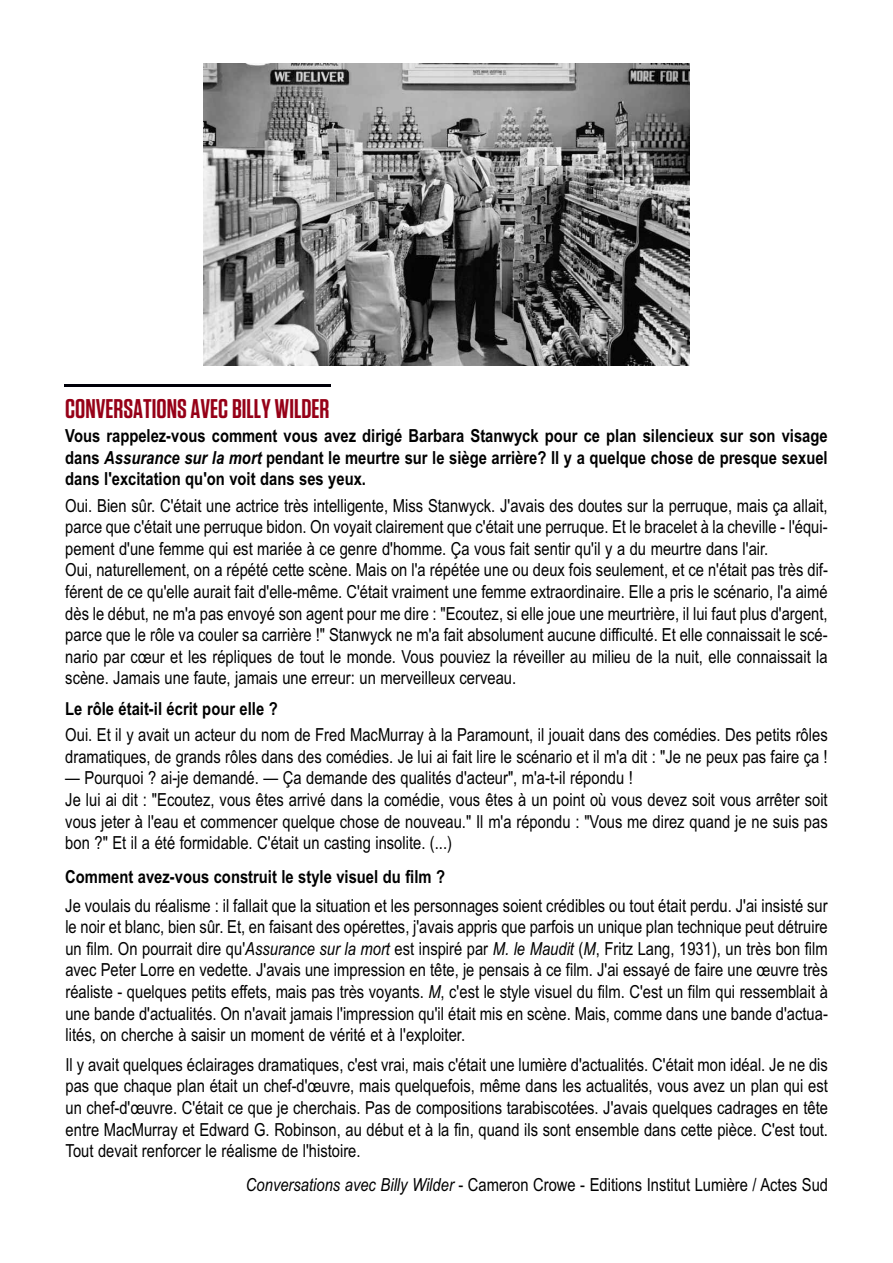
<style>
.page{position:relative;width:893px;height:1263px;background:#fff}
.page>*{position:absolute;margin:0;border:0;box-sizing:border-box;transform-origin:0 0}
.t1{font:600 27px "Tungsten";color:#960017}
.t2{font:18px/21.6px "Arial Narrow";color:#000}
.t3{font:700 18px/21.6px "Arial Narrow";color:#000;text-align:justify}
.s1{font-style:italic}
</style>
<div class="page">
<img style="left:203px;top:64px;width:487px;height:302px">
<hr style="left:64px;top:384px;width:266px;height:3px;background:#000008">
<h1 class="t1" style="left:65px;top:399px;width:266px">CONVERSATIONSAVECBILLY WILDER</h1>
<p class="t3" style="left:65px;top:425px;width:764px">Vous rappelez-vous comment vous avez dirigé Barbara Stanwyck pour ce plan silencieux sur son visage dans <span class="s1">Assurance sur la mort</span> pendant le meurtre sur le siège arrière? Il y a quelque chose de presque sexuel dans l'excitation qu'on voit dans ses yeux.</p>
<p class="t2" style="left:65px;top:494px;width:764px">Oui. Bien sûr. C'était une actrice très intelligente, Miss Stanwyck. J'avais des doutes sur la perruque, mais ça allait, parce que c'était une perruque bidon. On voyait clairement que c'était une perruque. Et le bracelet à la cheville - l'équi&shy;pement d'une femme qui est mariée à ce genre d'homme. Ça vous fait sentir qu'il y a du meurtre dans l'air.<br>Oui, naturellement, on a répété cette scène. Mais on l'a répétée une ou deux fois seulement, et ce n'était pas très dif&shy;férent de ce qu'elle aurait fait d'elle-même. C'était vraiment une femme extraordinaire. Elle a pris le scénario, l'a aimé dès le début, ne m'a pas envoyé son agent pour me dire : "Ecoutez, si elle joue une meurtrière, il lui faut plus d'argent, parce que le rôle va couler sa carrière !" Stanwyck ne m'a fait absolument aucune difficulté. Et elle connaissait le scé&shy;nario par cœur et les répliques de tout le monde. Vous pouviez la réveiller au milieu de la nuit, elle connaissait la scène. Jamais une faute, jamais une erreur: un merveilleux cerveau.</p>
<p class="t3" style="left:65px;top:698px;width:214px">Le rôle était-il écrit pour elle ?</p>
<p class="t2" style="left:65px;top:724px;width:764px">Oui. Et il y avait un acteur du nom de Fred MacMurray à la Paramount, il jouait dans des comédies. Des petits rôles dramatiques, de grands rôles dans des comédies. Je lui ai fait lire le scénario et il m'a dit : "Je ne peux pas faire ça !</p>
<p class="t2" style="left:65px;top:767px;width:764px">— Pourquoi ? ai-je demandé. — Ça demande des qualités d'acteur", m'a-t-il répondu !<br>Je lui ai dit : "Ecoutez, vous êtes arrivé dans la comédie, vous êtes à un point où vous devez soit vous arrêter soit vous jeter à l'eau et commencer quelque chose de nouveau." Il m'a répondu : "Vous me direz quand je ne suis pas bon ?" Et il a été formidable. C'était un casting insolite. (...)</p>
<p class="t3" style="left:65px;top:866px;width:381px">Comment avez-vous construit le style visuel du film ?</p>
<p class="t2" style="left:65px;top:894px;width:764px;text-align:justify">Je voulais du réalisme : il fallait que la situation et les personnages soient crédibles ou tout était perdu. J'ai insisté sur le noir et blanc, bien sûr. Et, en faisant des opérettes, j'avais appris que parfois un unique plan technique peut détruire un film. On pourrait dire qu'<span class="s1">Assurance sur la mort</span> est inspiré par <span class="s1">M. le Maudit</span> (<span class="s1">M</span>, Fritz Lang, 1931), un très bon film avec Peter Lorre en vedette. J'avais une impression en tête, je pensais à ce film. J'ai essayé de faire une œuvre très réaliste - quelques petits effets, mais pas très voyants. <span class="s1">M</span>, c'est le style visuel du film. C'est un film qui ressemblait à une bande d'actualités. On n'avait jamais l'impression qu'il était mis en scène. Mais, comme dans une bande d'actua&shy;lités, on cherche à saisir un moment de vérité et à l'exploiter.</p>
<p class="t2" style="left:65px;top:1054px;width:764px;text-align:justify">Il y avait quelques éclairages dramatiques, c'est vrai, mais c'était une lumière d'actualités. C'était mon idéal. Je ne dis pas que chaque plan était un chef-d'œuvre, mais quelquefois, même dans les actualités, vous avez un plan qui est un chef-d'œuvre. C'était ce que je cherchais. Pas de compositions tarabiscotées. J'avais quelques cadrages en tête entre MacMurray et Edward G. Robinson, au début et à la fin, quand ils sont ensemble dans cette pièce. C'est tout.<br>Tout devait renforcer le réalisme de l'histoire.</p>
<p class="t2" style="left:246px;top:1174px;width:584px"><span class="s1">Conversations avec Billy Wilder</span> - Cameron Crowe - Editions Institut Lumière / Actes Sud</p>
</div>
